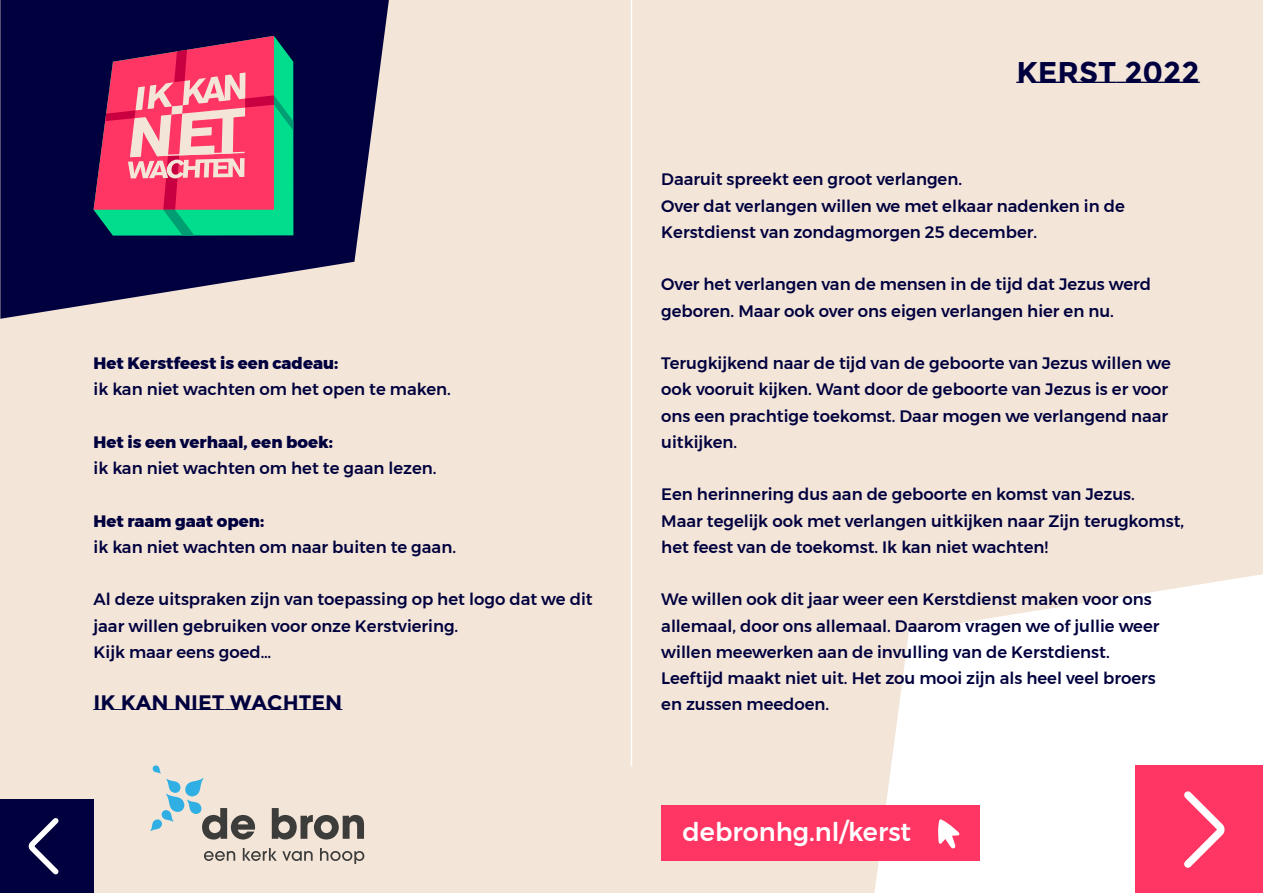
<style>
.page{position:relative;width:1263px;height:893px;background:#f3e5d8}
.page>*{position:absolute;margin:0;border:0;box-sizing:border-box;transform-origin:0 0}
.t1{font:700 30px "Montserrat Subrayada";color:#00003e}
.t2{font:500 25.5px "Montserrat";color:#fff}
.t3{font:700 21px "Montserrat Subrayada";color:#00003e}
.t4{font:500 16.5px/26.2px "Montserrat";color:#00003e}
.t5{font:800 16.5px "Montserrat";color:#00003e}
</style>
<div class="page">
<svg style="left:0;top:0;width:389px;height:319px;fill:#00003e"></svg>
<svg style="left:874px;top:574px;width:389px;height:319px;fill:#fff"></svg>
<hr style="left:631px;top:0;width:1px;height:766px;background:#fff">
<div style="left:1135px;top:765px;width:128px;height:128px;background:#ff3563"></div>
<svg style="left:1184px;top:791px;width:41px;height:77px"></svg>
<div style="left:0;top:799px;width:94px;height:94px;background:#00003e"></div>
<svg style="left:28px;top:818px;width:31px;height:57px"></svg>
<svg style="left:94px;top:36px;width:199px;height:200px;background:#ab6776"></svg>
<div style="left:661px;top:805px;width:319px;height:56px;background:#ff3563"></div>
<svg style="left:938px;top:819px;width:21px;height:30px"></svg>
<svg style="left:272px;top:808px;width:92px;height:32px"></svg>
<svg style="left:150px;top:765px;width:105px;height:74px"></svg>
<svg style="left:204px;top:851px;width:31px;height:10px"></svg>
<svg style="left:243px;top:848px;width:70px;height:13px"></svg>
<svg style="left:320px;top:848px;width:44px;height:16px"></svg>
<p class="t5" style="left:94px;top:350px;width:246px">Het Kerstfeest is een cadeau:</p>
<p class="t4" style="left:94px;top:376px;width:359px">ik kan niet wachten om het open te maken.</p>
<p class="t5" style="left:94px;top:429px;width:241px">Het is een verhaal, een boek:</p>
<p class="t4" style="left:94px;top:455px;width:344px">ik kan niet wachten om het te gaan lezen.</p>
<p class="t5" style="left:94px;top:507px;width:172px">Het raam gaat open:</p>
<p class="t4" style="left:94px;top:534px;width:364px">ik kan niet wachten om naar buiten te gaan.</p>
<p class="t4" style="left:94px;top:586px;width:501px">Al deze uitspraken zijn van toepassing op het logo dat we dit jaar willen gebruiken voor onze Kerstviering.<br>Kijk maar eens goed…</p>
<p class="t3" style="left:94px;top:690px;width:250px">IK KAN NIET WACHTEN</p>
<h1 class="t1" style="left:1016px;top:54px;width:184px">KERST 2022</h1>
<p class="t4" style="left:661px;top:166px;width:465px">Daaruit spreekt een groot verlangen.<br>Over dat verlangen willen we met elkaar nadenken in de<br>Kerstdienst van zondagmorgen 25 december.</p>
<p class="t4" style="left:661px;top:271px;width:491px">Over het verlangen van de mensen in de tijd dat Jezus werd geboren. Maar ook over ons eigen verlangen hier en nu.</p>
<p class="t4" style="left:661px;top:350px;width:511px">Terugkijkend naar de tijd van de geboorte van Jezus willen we ook vooruit kijken. Want door de geboorte van Jezus is er voor ons een prachtige toekomst. Daar mogen we verlangend naar uitkijken.</p>
<p class="t4" style="left:661px;top:481px;width:524px">Een herinnering dus aan de geboorte en komst van Jezus.<br>Maar tegelijk ook met verlangen uitkijken naar Zijn terugkomst, het feest van de toekomst. Ik kan niet wachten!</p>
<p class="t4" style="left:661px;top:586px;width:500px">We willen ook dit jaar weer een Kerstdienst maken voor ons allemaal, door ons allemaal. Daarom vragen we of jullie weer willen meewerken aan de invulling van de Kerstdienst.<br>Leeftijd maakt niet uit. Het zou mooi zijn als heel veel broers en zussen meedoen.</p>
<h2 class="t2" style="left:682px;top:812px;width:230px">debronhg.nl/kerst</h2>
</div>
